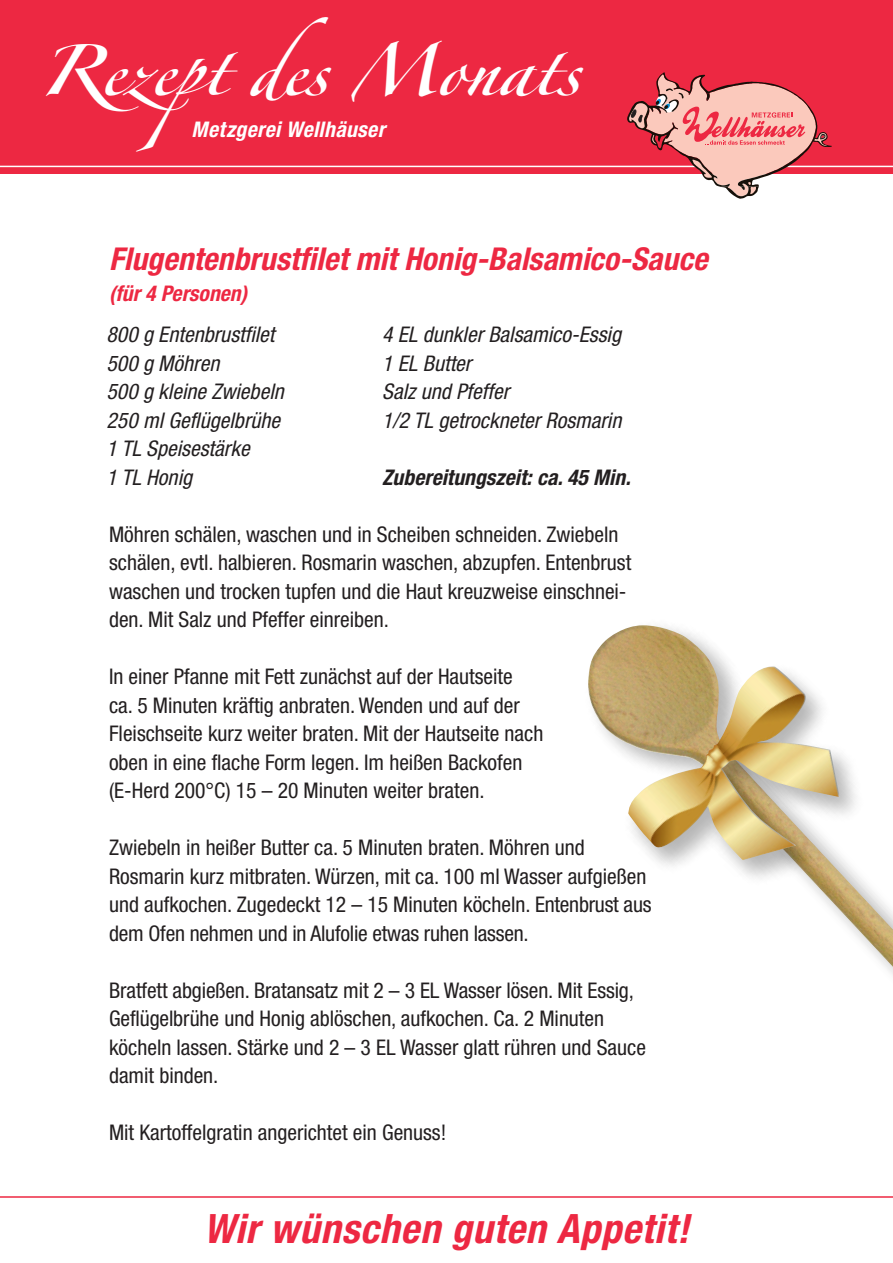
<style>
.page{position:relative;width:893px;height:1263px;background:#fff}
.page>*{position:absolute;margin:0;border:0;box-sizing:border-box;transform-origin:0 0}
.t1{font:45px "Zapfino Forte LTX Pro";color:#fff}
.t2{font:italic 700 condensed 40.5px "Helvetica Neue";letter-spacing:.02em;color:#ed2842}
.t3{font:italic 700 condensed 31.5px "Helvetica Neue";letter-spacing:.005em;color:#ed2842}
.t4{font:condensed 21.6px/28.5px "Helvetica Neue";color:#231f20}
.t5{font:italic condensed 21.6px/28.5px "Helvetica Neue";letter-spacing:.005em;color:#231f20}
.t6{font:italic 700 condensed 21.6px "Helvetica Neue";letter-spacing:.005em;color:#231f20}
.t7{font:italic 700 condensed 21.6px "Helvetica Neue";letter-spacing:.02em;color:#fff}
.t8{font:italic 700 condensed 21.6px "Helvetica Neue";letter-spacing:.005em;color:#ed2842}
</style>
<div class="page">
<div style="left:0;top:0;width:893px;height:174px;background:#ed2842"></div>
<hr style="left:0;top:166px;width:893px;height:1px;background:#fff">
<svg style="left:627px;top:72px;width:205px;height:127px"></svg>
<hr style="left:0;top:1196px;width:893px;height:2px;background:#ed2842">
<img style="left:588px;top:625px;width:305px;height:350px">
<img style="left:628px;top:666px;width:212px;height:194px">
<h1 class="t1" style="left:41px;top:52px;width:540px">Rezept des Monats</h1>
<p class="t7" style="left:192px;top:122px;width:195px">Metzgerei Wellhäuser</p>
<h3 class="t3" style="left:109px;top:248px;width:600px">Flugentenbrustfilet mit Honig-Balsamico-Sauce</h3>
<p class="t8" style="left:109px;top:286px;width:140px">(für 4 Personen)</p>
<p class="t5" style="left:107px;top:322px;width:179px">800 g Entenbrustfilet<br>500 g Möhren<br>500 g kleine Zwiebeln<br>250 ml Geflügelbrühe<br>1 TL Speisestärke<br>1 TL Honig</p>
<p class="t5" style="left:382px;top:322px;width:241px">4 EL dunkler Balsamico-Essig<br>1 EL Butter<br>Salz und Pfeffer<br>1/2 TL getrockneter Rosmarin</p>
<p class="t6" style="left:382px;top:469px;width:250px">Zubereitungszeit: ca. 45 Min.</p>
<p class="t4" style="left:109px;top:521px;width:524px">Möhren schälen, waschen und in Scheiben schneiden. Zwiebeln schälen, evtl. halbieren. Rosmarin waschen, abzupfen. Entenbrust waschen und trocken tupfen und die Haut kreuzweise einschnei&shy;den. Mit Salz und Pfeffer einreiben.</p>
<p class="t4" style="left:109px;top:664px;width:436px">In einer Pfanne mit Fett zunächst auf der Hautseite<br>ca. 5 Minuten kräftig anbraten. Wenden und auf der Fleischseite kurz weiter braten. Mit der Hautseite nach oben in eine flache Form legen. Im heißen Backofen (E-Herd 200°C) 15 – 20 Minuten weiter braten.</p>
<p class="t4" style="left:109px;top:835px;width:544px">Zwiebeln in heißer Butter ca. 5 Minuten braten. Möhren und Rosmarin kurz mitbraten. Würzen, mit ca. 100 ml Wasser aufgießen und aufkochen. Zugedeckt 12 – 15 Minuten köcheln. Entenbrust aus dem Ofen nehmen und in Alufolie etwas ruhen lassen.</p>
<p class="t4" style="left:109px;top:977px;width:538px">Bratfett abgießen. Bratansatz mit 2 – 3 EL Wasser lösen. Mit Essig, Geflügelbrühe und Honig ablöschen, aufkochen. Ca. 2 Minuten köcheln lassen. Stärke und 2 – 3 EL Wasser glatt rühren und Sauce damit binden.</p>
<p class="t4" style="left:109px;top:1120px;width:339px">Mit Kartoffelgratin angerichtet ein Genuss!</p>
<h2 class="t2" style="left:204px;top:1214px;width:487px">Wir wünschen guten Appetit!</h2>
</div>
